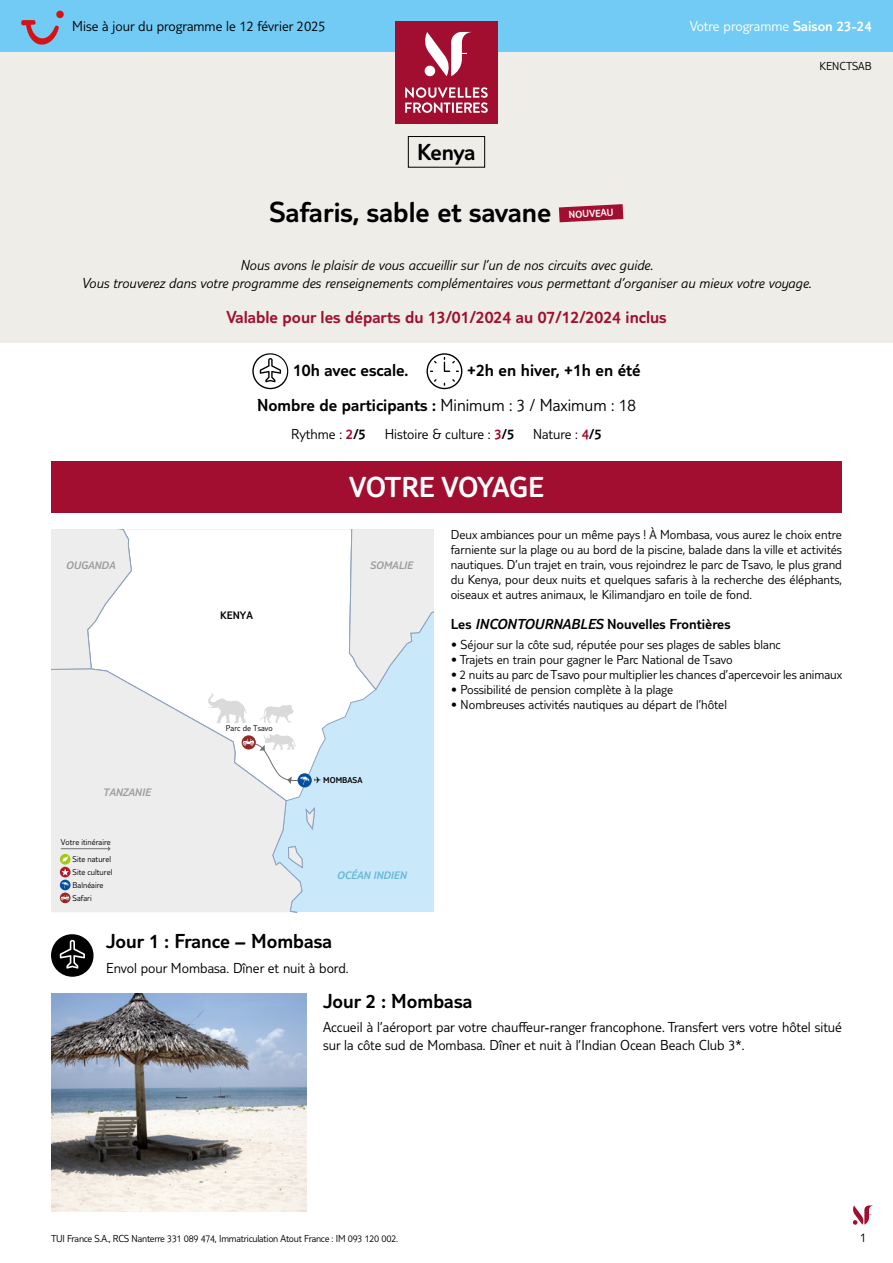
<style>
.page{position:relative;width:893px;height:1263px;background:#fff}
.page>*{position:absolute;margin:0;border:0;box-sizing:border-box;transform-origin:0 0}
.t1{font:300 30px "TUI Type";color:#000}
.t2{font:300 30px "TUI Type";letter-spacing:-.015em;color:#fff}
.t3{font:300 24px "TUI Type";letter-spacing:-.015em;color:#000}
.t4{font:300 21px "TUI Type";color:#000}
.t5{font:300 18px/34.3px "TUI Type";color:#000;text-align:right}
.t6{font:300 18px "TUI Type";color:#a10e2f}
.t7{font:300 15px/18px "TUI Type";color:#000}
.t8{font:italic 300 15px/18px "TUI Type";color:#000;text-align:center}
.t9{font:300 15px "TUI Type";color:#000}
.t10{font:300 15px "TUI Type";color:#fff}
.t11{font:300 13.5px/15px "TUI Type";color:#000;text-align:justify}
.t12{font:300 12px "TUI Type";color:#000}
.t13{font:italic 300 11.25px "TUI Type";color:#9d9d9c}
.t14{font:italic 300 11.25px "TUI Type";color:#66b8d9}
.t15{font:300 11.25px "TUI Type";color:#000}
.t16{font:300 10.5px "TUI Type";letter-spacing:-.02em;color:#000}
.t17{font:300 10.5px "TUI Type";color:#fff}
.t18{font:300 8.7px/12.9px "TUI Type";color:#000;text-align:right}
.t19{font:300 8.7px "TUI Type";color:#000}
.s1{font-style:inherit}
.s2{color:#a10e2f}
.s3{font-style:italic}
</style>
<div class="page">
<svg style="left:853px;top:1205px;width:20px;height:20px"></svg>
<div style="left:0;top:0;width:893px;height:342px;background:#eeede7"></div>
<div style="left:0;top:0;width:893px;height:51px;background:#71cbf4"></div>
<div style="left:395px;top:21px;width:102px;height:102px;background:#a10e2f"></div>
<svg style="left:405px;top:87px;width:83px;height:26px"></svg>
<svg style="left:424px;top:32px;width:47px;height:44px"></svg>
<svg style="left:252px;top:353px;width:37px;height:36px"></svg>
<svg style="left:426px;top:353px;width:37px;height:36px"></svg>
<svg style="left:559px;top:204px;width:64px;height:18px"></svg>
<div style="left:408px;top:136px;width:77px;height:32px;border:1px solid #000"></div>
<div style="left:51px;top:461px;width:791px;height:51px;background:#a10e2f"></div>
<svg style="left:131px;top:529px;width:303px;height:383px"></svg>
<svg style="left:51px;top:529px;width:80px;height:140px"></svg>
<svg style="left:349px;top:529px;width:85px;height:161px;background:#e5ebef"></svg>
<svg style="left:51px;top:669px;width:290px;height:243px"></svg>
<hr style="left:61px;top:848px;width:47px;height:1px;background:#706f6f">
<svg style="left:108px;top:846px;width:3px;height:5px"></svg>
<div style="left:60px;top:854px;width:11px;height:10px;background:#a5c715;border-radius:50%"></div>
<svg style="left:62px;top:856px;width:6px;height:6px"></svg>
<svg style="left:60px;top:867px;width:11px;height:10px"></svg>
<svg style="left:62px;top:869px;width:7px;height:6px"></svg>
<svg style="left:60px;top:880px;width:11px;height:10px"></svg>
<svg style="left:62px;top:882px;width:7px;height:6px"></svg>
<svg style="left:60px;top:892px;width:11px;height:11px"></svg>
<svg style="left:61px;top:895px;width:8px;height:5px"></svg>
<svg style="left:298px;top:773px;width:14px;height:14px"></svg>
<svg style="left:260px;top:704px;width:34px;height:19px"></svg>
<svg style="left:208px;top:693px;width:38px;height:30px"></svg>
<svg style="left:242px;top:734px;width:67px;height:51px"></svg>
<svg style="left:51px;top:934px;width:43px;height:43px"></svg>
<img style="left:51px;top:993px;width:255px;height:219px">
<svg style="left:21px;top:20px;width:38px;height:25px"></svg>
<div style="left:56px;top:11px;width:8px;height:7px;background:#d51317;border-radius:50%"></div>
<p class="t7" style="left:72px;top:17px;width:255px">Mise à jour du programme le 12 février 2025</p>
<h2 class="t3" style="left:417px;top:138px;width:60px">Kenya</h2>
<h1 class="t1" style="left:270px;top:195px;width:283px">Safaris, sable et savane</h1>
<p class="t17" style="left:568px;top:208px;width:47px;rotate:-3deg">NOUVEAU</p>
<p class="t10" style="left:690px;top:18px;width:183px">Votre programme <span class="s1">Saison 23-24</span></p>
<p class="t12" style="left:820px;top:59px;width:54px">KENCTSAB</p>
<p class="t8" style="left:82px;top:255px;width:731px">Nous avons le plaisir de vous accueillir sur l’un de nos circuits avec guide.<br>Vous trouverez dans votre programme des renseignements complémentaires vous permettant d’organiser au mieux votre voyage.</p>
<h3 class="t6" style="left:226px;top:306px;width:442px">Valable pour les départs du 13/01/2024 au 07/12/2024 inclus</h3>
<h3 class="t5" style="left:257px;top:353px;width:385px">+2h en hiver, +1h en été<br>Nombre de participants : <span class="s1">Minimum : 3 / Maximum : 18</span></h3>
<p class="t7" style="left:291px;top:425px;width:76px">Rythme : <span class="s2">2</span><span class="s1">/5</span></p>
<p class="t7" style="left:385px;top:425px;width:219px">Histoire &amp; culture : <span class="s2">3</span><span class="s1">/5</span> Nature : <span class="s2">4</span><span class="s1">/5</span></p>
<h3 class="t5" style="left:293px;top:353px;width:117px">10h avec escale.</h3>
<h1 class="t2" style="left:349px;top:470px;width:196px">VOTRE VOYAGE</h1>
<p class="t13" style="left:66px;top:559px;width:51px">OUGANDA</p>
<p class="t13" style="left:370px;top:559px;width:44px">SOMALIE</p>
<p class="t15" style="left:220px;top:609px;width:34px">KENYA</p>
<p class="t13" style="left:103px;top:786px;width:49px">TANZANIE</p>
<p class="t18" style="left:226px;top:722px;width:48px">Parc de Tsavo</p>
<p class="t19" style="left:314px;top:775px;width:50px">✈ MOMBASA</p>
<p class="t11" style="left:451px;top:526px;width:393px">Deux ambiances pour un même pays ! À Mombasa, vous aurez le choix entre farniente sur la plage ou au bord de la piscine, balade dans la ville et activités nautiques. D’un trajet en train, vous rejoindrez le parc de Tsavo, le plus grand du Kenya, pour deux nuits et quelques safaris à la recherche des éléphants, oiseaux et autres animaux, le Kilimandjaro en toile de fond.</p>
<p class="t9" style="left:451px;top:616px;width:281px">Les <span class="s3">INCONTOURNABLES</span> Nouvelles Frontières</p>
<p class="t11" style="left:451px;top:636px;width:331px">• Séjour sur la côte sud, réputée pour ses plages de sables blanc</p>
<p class="t11" style="left:451px;top:651px;width:283px">• Trajets en train pour gagner le Parc National de Tsavo</p>
<p class="t11" style="left:451px;top:666px;width:393px">• 2 nuits au parc de Tsavo pour multiplier les chances d’apercevoir les animaux</p>
<p class="t11" style="left:451px;top:681px;width:224px">• Possibilité de pension complète à la plage</p>
<p class="t11" style="left:451px;top:696px;width:278px">• Nombreuses activités nautiques au départ de l’hôtel</p>
<p class="t18" style="left:61px;top:834px;width:52px;line-height:17px">Votre itinéraire<br>Site naturel</p>
<p class="t18" style="left:72px;top:865px;width:41px;text-align:left">Site culturel<br>Balnéaire<br>Safari</p>
<h3 class="t4" style="left:106px;top:929px;width:227px">Jour 1 : France – Mombasa</h3>
<p class="t7" style="left:106px;top:959px;width:244px">Envol pour Mombasa. Dîner et nuit à bord.</p>
<h3 class="t4" style="left:323px;top:988px;width:151px">Jour 2 : Mombasa</h3>
<p class="t7" style="left:323px;top:1018px;width:520px">Accueil à l’aéroport par votre chauffeur-ranger francophone. Transfert vers votre hôtel situé sur la côte sud de Mombasa. Dîner et nuit à l’Indian Ocean Beach Club 3*.</p>
<p class="t14" style="left:337px;top:868px;width:71px">OCÉAN INDIEN</p>
<p class="t16" style="left:51px;top:1232px;width:349px">TUI France S.A., RCS Nanterre 331 089 474, Immatriculation Atout France : IM 093 120 002.</p>
<p class="t11" style="left:860px;top:1229px;width:8px">1</p>
</div>
